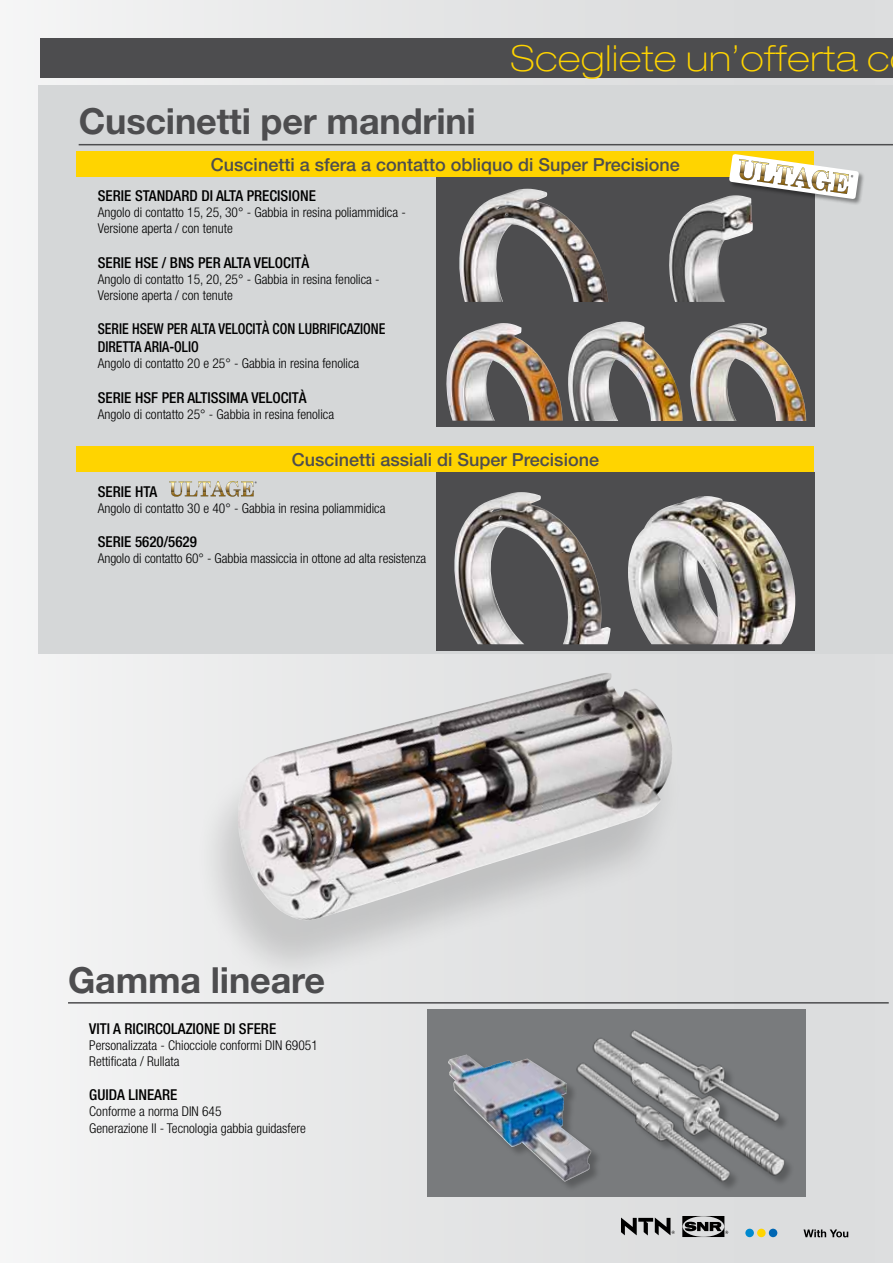
<style>
.page{position:relative;width:893px;height:1263px;background:#fff}
.page>*{position:absolute;margin:0;border:0;box-sizing:border-box;transform-origin:0 0}
.t1{font:700 36px "Helvetica Neue";letter-spacing:-.005em;color:#4d4d4f}
.t2{font:100 expanded 36px "Helvetica Neue";letter-spacing:.025em;color:#ffd400}
.t3{font:500 18px "Helvetica Neue";color:#4d4d4f}
.t4{font:500 condensed 15px "Helvetica Neue";color:#000}
.t5{font:500 condensed 15px/18px "Helvetica Neue";color:#000;scale:.92 1}
.t6{font:300 condensed 13.5px/16.2px "Helvetica Neue";color:#000}
</style>
<div class="page">
<div style="left:0;top:0;width:893px;height:1263px;background:linear-gradient(to right,#f3f3f3,#d7d8d9)"></div>
<svg style="left:621px;top:1217px;width:54px;height:18px"></svg>
<svg style="left:682px;top:1216px;width:46px;height:21px"></svg>
<svg style="left:803px;top:1229px;width:45px;height:8px"></svg>
<div style="left:745px;top:1229px;width:9px;height:8px;background:#0089cf;border-radius:50%"></div>
<div style="left:769px;top:1229px;width:8px;height:8px;background:#0066b3;border-radius:50%"></div>
<div style="left:757px;top:1229px;width:9px;height:8px;background:#ffd400;border-radius:50%"></div>
<div style="left:38px;top:86px;width:855px;height:568px;background:#d5d7d8"></div>
<div style="left:436px;top:176px;width:378px;height:251px;background:#4d4d4f"></div>
<div style="left:436px;top:472px;width:378px;height:179px;background:#4d4d4f"></div>
<div style="left:427px;top:1009px;width:379px;height:187px;background:#797b7d"></div>
<div style="left:77px;top:151px;width:737px;height:25px;background:#ffd400"></div>
<div style="left:77px;top:446px;width:737px;height:26px;background:#ffd400"></div>
<hr style="left:79px;top:144px;width:814px;height:1px;background:#4d4d4f">
<div style="left:40px;top:38px;width:853px;height:40px;background:#4d4d4f"></div>
<hr style="left:68px;top:1002px;width:821px;height:1px;background:#4d4d4f">
<div style="left:729px;top:154px;width:136px;height:52px;background:#000;opacity:.4"></div>
<svg style="left:729px;top:154px;width:130px;height:45px"></svg>
<svg style="left:169px;top:481px;width:88px;height:16px"></svg>
<img style="left:459px;top:189px;width:149px;height:113px">
<img style="left:669px;top:195px;width:84px;height:107px">
<img style="left:446px;top:323px;width:117px;height:98px">
<img style="left:454px;top:492px;width:157px;height:152px">
<div style="left:194px;top:685px;width:491px;height:302px;background:#000;opacity:.15"></div>
<img style="left:237px;top:673px;width:436px;height:248px">
<img style="left:628px;top:496px;width:167px;height:148px">
<img style="left:448px;top:1054px;width:124px;height:128px">
<img style="left:572px;top:1030px;width:219px;height:158px">
<img style="left:690px;top:323px;width:116px;height:98px">
<img style="left:568px;top:322px;width:115px;height:99px">
<h1 class="t1" style="left:79px;top:99px;width:399px">Cuscinetti per mandrini</h1>
<h1 class="t2" style="left:510px;top:37px;width:380px">Scegliete un’offerta c</h1>
<h2 class="t3" style="left:211px;top:154px;width:470px">Cuscinetti a sfera a contatto obliquo di Super Precisione</h2>
<p class="t4" style="left:98px;top:187px;width:220px">SERIE STANDARD DI ALTA PRECISIONE</p>
<p class="t6" style="left:98px;top:204px;width:310px">Angolo di contatto 15, 25, 30° - Gabbia in resina poliammidica -<br>Versione aperta / con tenute</p>
<p class="t4" style="left:98px;top:253px;width:213px">SERIE HSE / BNS PER ALTA VELOCITÀ</p>
<p class="t6" style="left:98px;top:271px;width:283px">Angolo di contatto 15, 20, 25° - Gabbia in resina fenolica -<br>Versione aperta / con tenute</p>
<p class="t5" style="left:98px;top:320px;width:314px">SERIE HSEW PER ALTA VELOCITÀ CON LUBRIFICAZIONE<br>DIRETTA ARIA-OLIO</p>
<p class="t6" style="left:98px;top:355px;width:263px">Angolo di contatto 20 e 25° - Gabbia in resina fenolica</p>
<p class="t4" style="left:98px;top:388px;width:210px">SERIE HSF PER ALTISSIMA VELOCITÀ</p>
<p class="t6" style="left:98px;top:406px;width:238px">Angolo di contatto 25° - Gabbia in resina fenolica</p>
<h2 class="t3" style="left:292px;top:449px;width:309px">Cuscinetti assiali di Super Precisione</h2>
<p class="t4" style="left:98px;top:482px;width:54px">SERIE HTA</p>
<p class="t6" style="left:98px;top:500px;width:289px">Angolo di contatto 30 e 40° - Gabbia in resina poliammidica</p>
<p class="t4" style="left:98px;top:533px;width:101px">SERIE 5620/5629</p>
<p class="t6" style="left:98px;top:550px;width:330px">Angolo di contatto 60° - Gabbia massiccia in ottone ad alta resistenza</p>
<h1 class="t1" style="left:68px;top:957px;width:259px">Gamma lineare</h1>
<p class="t4" style="left:89px;top:1019px;width:188px">VITI A RICIRCOLAZIONE DI SFERE</p>
<p class="t6" style="left:89px;top:1037px;width:230px">Personalizzata - Chiocciole conformi DIN 69051<br>Rettificata / Rullata</p>
<p class="t4" style="left:89px;top:1086px;width:90px">GUIDA LINEARE</p>
<p class="t6" style="left:89px;top:1103px;width:218px">Conforme a norma DIN 645<br>Generazione II - Tecnologia gabbia guidasfere</p>
</div>
